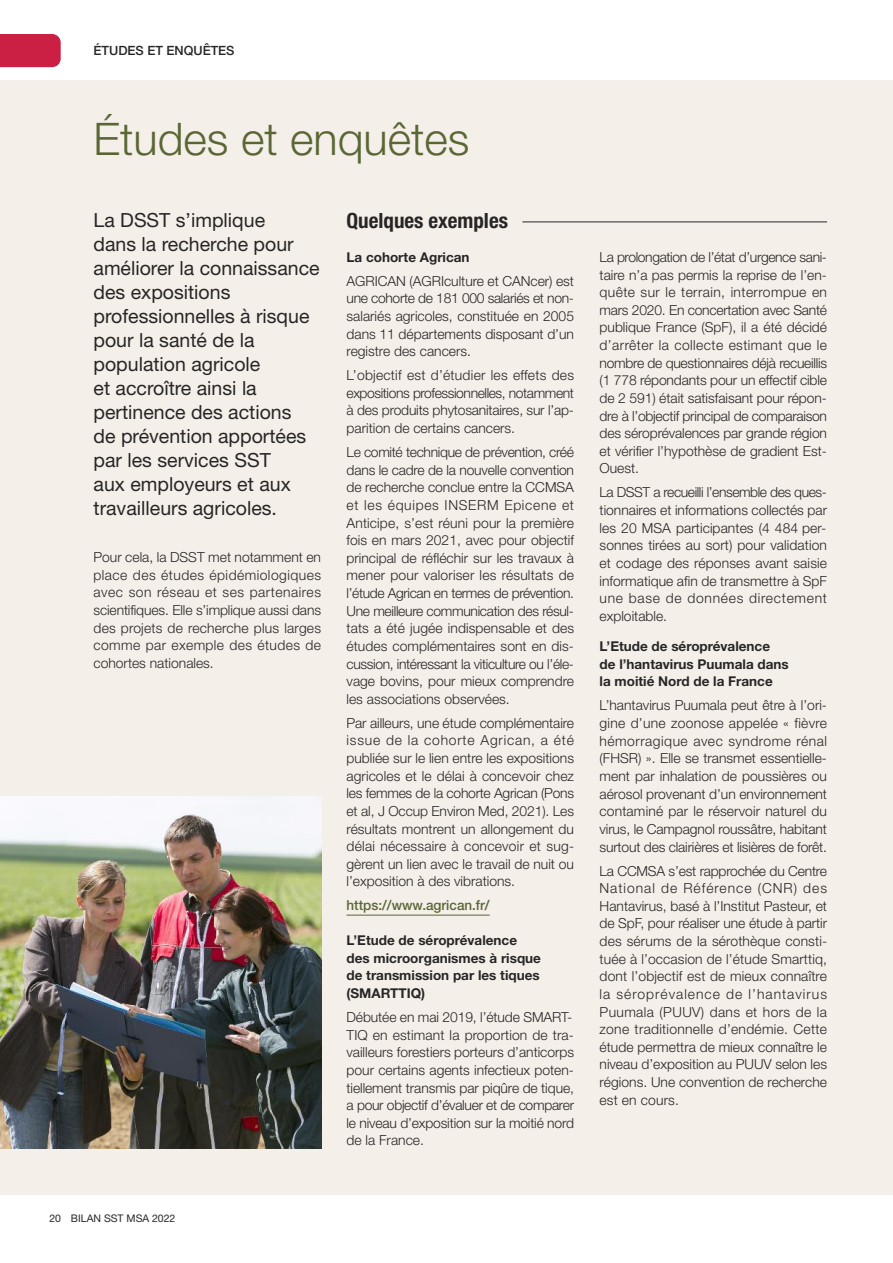
<style>
.page{position:relative;width:893px;height:1263px;background:#fff}
.page>*{position:absolute;margin:0;border:0;box-sizing:border-box;transform-origin:0 0}
.t1{font:300 45px "Helvetica Neue LT Std";color:#5a6735}
.t2{font:700 condensed 21px "Helvetica Neue LT Std";color:#272627}
.t3{font:19.5px/24px "Helvetica Neue LT Std";color:#272627}
.t4{font:300 13.8px/17.5px "Helvetica Neue LT Std";color:#272627;text-align:justify}
.t5{font:500 13.8px "Helvetica Neue LT Std";color:#5a6735}
.t6{font:700 13.5px/17.7px "Helvetica Neue LT Std";color:#272627}
.t7{font:500 12.75px "Helvetica Neue LT Std";color:#272627}
.t8{font:10.5px "Helvetica Neue";color:#272627}
</style>
<div class="page">
<div style="left:0;top:81px;width:893px;height:1114px;background:#f5efe9"></div>
<div style="left:0;top:34px;width:61px;height:33px;background:#cc1f44"></div>
<hr style="left:347px;top:915px;width:143px;height:1px;background:#5a6735">
<hr style="left:522px;top:222px;width:305px;height:1px;background:#272627">
<img style="left:0;top:797px;width:321px;height:351px">
<p class="t7" style="left:94px;top:46px;width:143px">ÉTUDES ET ENQUÊTES</p>
<h1 class="t1" style="left:94px;top:123px;width:377px">Études et enquêtes</h1>
<p class="t3" style="left:94px;top:209px;width:228px">La DSST s’implique<br>dans la recherche pour améliorer la connaissance des expositions professionnelles à risque pour la santé de la population agricole<br>et accroître ainsi la pertinence des actions<br>de prévention apportées par les services SST<br>aux employeurs et aux travailleurs agricoles.</p>
<p class="t4" style="left:94px;top:550px;width:229px">Pour cela, la DSST met notamment en place des études épidémiologiques avec son réseau et ses partenaires scientifiques. Elle s’implique aussi dans des projets de recherche plus larges comme par exemple des études de cohortes nationales.</p>
<h2 class="t2" style="left:347px;top:213px;width:163px">Quelques exemples</h2>
<p class="t6" style="left:347px;top:249px;width:124px">La cohorte Agrican</p>
<p class="t4" style="left:347px;top:273px;width:229px">AGRICAN (AGRIculture et CANcer) est une cohorte de 181 000 salariés et non&shy;salariés agricoles, constituée en 2005 dans 11 départements disposant d’un registre des cancers.</p>
<p class="t4" style="left:347px;top:368px;width:229px">L’objectif est d’étudier les effets des expositions professionnelles, notamment à des produits phytosanitaires, sur l’ap&shy;parition de certains cancers.</p>
<p class="t4" style="left:347px;top:445px;width:229px">Le comité technique de prévention, créé dans le cadre de la nouvelle convention de recherche conclue entre la CCMSA et les équipes INSERM Epicene et Anticipe, s’est réuni pour la première fois en mars 2021, avec pour objectif principal de réfléchir sur les travaux à mener pour valoriser les résultats de l’étude Agrican en termes de prévention.<br>Une meilleure communication des résul&shy;tats a été jugée indispensable et des études complémentaires sont en dis&shy;cussion, intéressant la viticulture ou l’éle&shy;vage bovins, pour mieux comprendre les associations observées.</p>
<p class="t4" style="left:347px;top:715px;width:229px">Par ailleurs, une étude complémentaire issue de la cohorte Agrican, a été publiée sur le lien entre les expositions agricoles et le délai à concevoir chez les femmes de la cohorte Agrican (Pons et al, J Occup Environ Med, 2021). Les résultats montrent un allongement du délai nécessaire à concevoir et sug&shy;gèrent un lien avec le travail de nuit ou l’exposition à des vibrations.</p>
<p class="t5" style="left:347px;top:901px;width:145px">https://www.agrican.fr/</p>
<p class="t6" style="left:347px;top:933px;width:196px">L’Etude de séroprévalence des microorganismes à risque de transmission par les tiques (SMARTTIQ)</p>
<p class="t4" style="left:347px;top:1009px;width:229px;text-align:left">Débutée en mai 2019, l’étude SMART-TIQ en estimant la proportion de tra&shy;vailleurs forestiers porteurs d’anticorps pour certains agents infectieux poten&shy;tiellement transmis par piqûre de tique, a pour objectif d’évaluer et de comparer le niveau d’exposition sur la moitié nord de la France.</p>
<p class="t4" style="left:600px;top:249px;width:229px">La prolongation de l’état d’urgence sani&shy;taire n’a pas permis la reprise de l’en&shy;quête sur le terrain, interrompue en mars 2020. En concertation avec Santé publique France (SpF), il a été décidé d’arrêter la collecte estimant que le nombre de questionnaires déjà recueillis (1 778 répondants pour un effectif cible de 2 591) était satisfaisant pour répon&shy;dre à l’objectif principal de comparaison des séroprévalences par grande région et vérifier l’hypothèse de gradient Est-Ouest.</p>
<p class="t4" style="left:600px;top:485px;width:229px">La DSST a recueilli l’ensemble des ques&shy;tionnaires et informations collectés par les 20 MSA participantes (4 484 per&shy;sonnes tirées au sort) pour validation et codage des réponses avant saisie informatique afin de transmettre à SpF une base de données directement exploitable.</p>
<p class="t6" style="left:600px;top:639px;width:191px">L’Etude de séroprévalence de l’hantavirus Puumala dans la moitié Nord de la France</p>
<p class="t4" style="left:600px;top:698px;width:229px">L’hantavirus Puumala peut être à l’ori&shy;gine d’une zoonose appelée « fièvre hémorragique avec syndrome rénal (FHSR) ». Elle se transmet essentielle&shy;ment par inhalation de poussières ou aérosol provenant d’un environnement contaminé par le réservoir naturel du virus, le Campagnol roussâtre, habitant surtout des clairières et lisières de forêt.</p>
<p class="t4" style="left:600px;top:863px;width:229px">La CCMSA s’est rapprochée du Centre National de Référence (CNR) des Hantavirus, basé à l’Institut Pasteur, et de SpF, pour réaliser une étude à partir des sérums de la sérothèque consti&shy;tuée à l’occasion de l’étude Smarttiq, dont l’objectif est de mieux connaître la séroprévalence de l’hantavirus Puumala (PUUV) dans et hors de la zone traditionnelle d’endémie. Cette étude permettra de mieux connaître le niveau d’exposition au PUUV selon les régions. Une convention de recherche est en cours.</p>
<p class="t8" style="left:49px;top:1214px;width:128px">20 BILAN SST MSA 2022</p>
</div>
